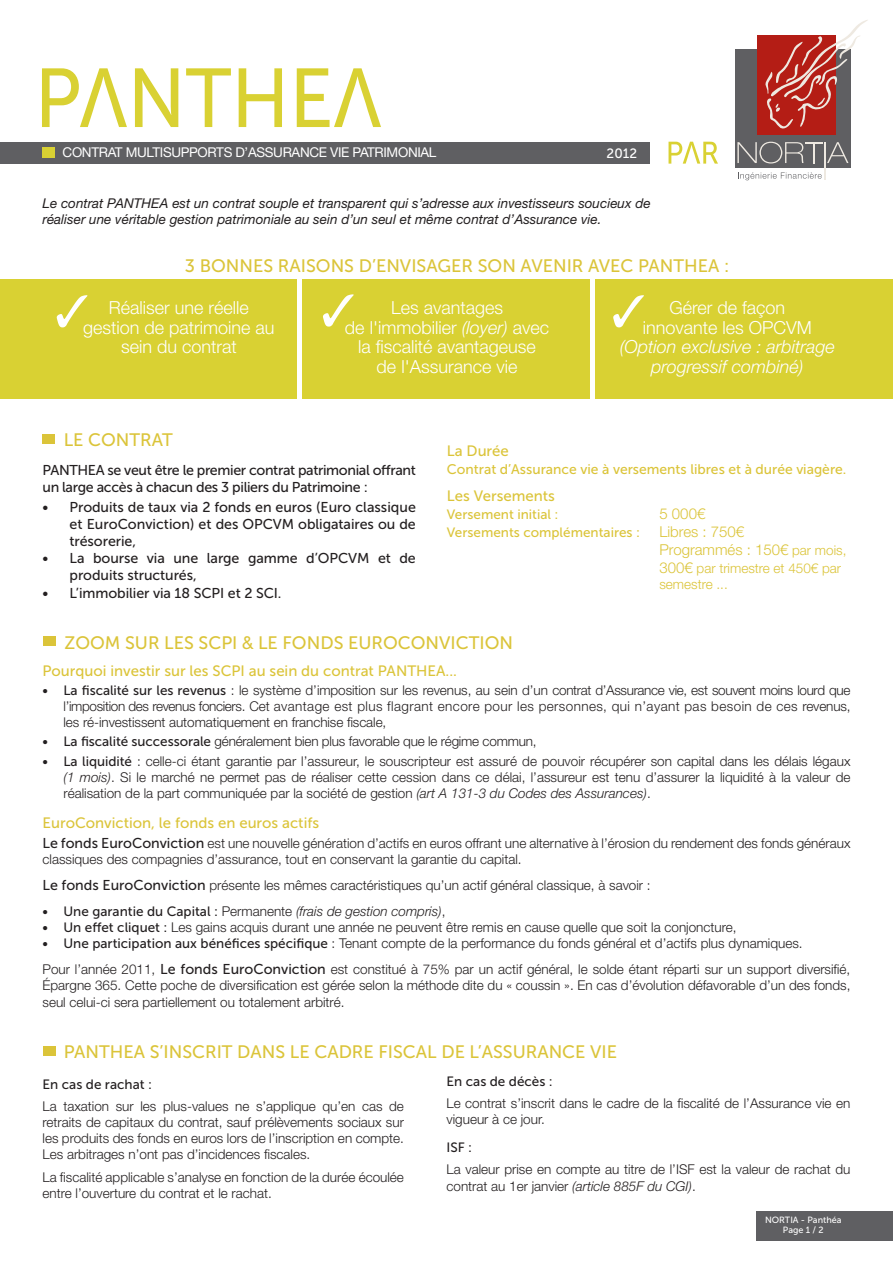
<style>
.page{position:relative;width:893px;height:1263px;background:#fff}
.page>*{position:absolute;margin:0;border:0;box-sizing:border-box;transform-origin:0 0}
.t1{font:300 18px/19.5px "Helvetica Neue";color:#fff;text-align:center}
.t2{font:18px "Museo Sans 500";color:#dbc439}
.t3{font:italic 300 18px/19.5px "Helvetica Neue";color:#fff;text-align:center}
.t4{font:15px "Museo Sans 500";color:#dbc439}
.t5{font:300 15px/18px "Helvetica Neue";color:#dbc439}
.t6{font:14.25px/17.1px "Museo Sans 500";letter-spacing:-.005em;color:#231f20;text-align:justify}
.t7{font:14.25px/17.1px "Museo Sans 500";letter-spacing:-.025em;color:#231f20}
.t8{font:13.8px "Museo Sans 500";color:#dbc439}
.t9{font:300 13.5px/16.2px "Helvetica Neue";color:#231f20}
.t10{font:italic 13.5px/16.2px "Helvetica Neue";color:#231f20}
.t11{font:italic 300 13.5px "Helvetica Neue";color:#231f20}
.t12{font:13.5px "Helvetica Neue";letter-spacing:-.025em;color:#fff}
.t13{font:13.5px "Museo Sans 500";color:#dbc439}
.t14{font:300 13.5px/16.2px "Helvetica Neue";color:#dbc439}
.t15{font:13.5px "Museo Sans 500";color:#231f20}
.t16{font:13.5px "Museo Sans 500";color:#fff}
.t17{font:9px/10.5px "Museo Sans 500";color:#fff;text-align:center}
.s1{font-style:italic}
.s2{font-size:13.5px}
.s3{font-size:15px}
.s4{font-family:"Helvetica Neue"}
.s5{font-family:"Museo Sans 500";font-weight:400}
.s6{font-family:"Museo Sans 500";font-weight:400;font-size:14.25px}
.s7{font-family:"Museo Sans 500";font-weight:400;font-style:normal}
.s8{font-style:normal}
</style>
<div class="page">
<div style="left:756px;top:1211px;width:137px;height:29px;background:#5f5f62"></div>
<svg style="left:42px;top:68px;width:85px;height:59px"></svg>
<svg style="left:135px;top:68px;width:43px;height:59px"></svg>
<svg style="left:186px;top:68px;width:45px;height:59px"></svg>
<svg style="left:239px;top:68px;width:43px;height:59px"></svg>
<svg style="left:297px;top:68px;width:84px;height:59px"></svg>
<div style="left:0;top:142px;width:650px;height:21px;background:#5f5f62"></div>
<div style="left:42px;top:147px;width:12px;height:11px;background:#d9d133"></div>
<div style="left:735px;top:49px;width:116px;height:118px;background:#5f5f62"></div>
<div style="left:758px;top:35px;width:78px;height:100px;background:#b41d15"></div>
<hr style="left:824px;top:142px;width:1px;height:37px;background:#eee9e1">
<svg style="left:737px;top:142px;width:111px;height:22px"></svg>
<svg style="left:765px;top:20px;width:103px;height:109px"></svg>
<svg style="left:738px;top:172px;width:84px;height:8px"></svg>
<svg style="left:668px;top:142px;width:50px;height:22px"></svg>
<div style="left:43px;top:1046px;width:13px;height:9px;background:#dbc439"></div>
<div style="left:43px;top:434px;width:12px;height:10px;background:#dbc439"></div>
<div style="left:43px;top:636px;width:13px;height:10px;background:#dbc439"></div>
<div style="left:0;top:280px;width:893px;height:119px;background:#d9d133"></div>
<svg style="left:323px;top:294px;width:31px;height:33px"></svg>
<div style="left:297px;top:280px;width:5px;height:119px;background:#fff"></div>
<div style="left:590px;top:280px;width:5px;height:119px;background:#fff"></div>
<svg style="left:57px;top:295px;width:30px;height:32px"></svg>
<svg style="left:613px;top:295px;width:31px;height:32px"></svg>
<p class="t12" style="left:63px;top:144px;width:375px">CONTRAT MULTISUPPORTS D’ASSURANCE VIE PATRIMONIAL</p>
<p class="t16" style="left:607px;top:146px;width:32px">2012</p>
<p class="t10" style="left:43px;top:195px;width:610px">Le contrat PanthEa est un contrat souple et transparent qui s’adresse aux investisseurs soucieux de réaliser une véritable gestion patrimoniale au sein d’un seul et même contrat d’Assurance vie.</p>
<h1 class="t2" style="left:185px;top:256px;width:41px">3 bonn</h1>
<h1 class="t2" style="left:253px;top:256px;width:311px">es raisons d’envisager SON avenir</h1>
<h1 class="t2" style="left:588px;top:256px;width:74px">avec Pant</h1>
<h1 class="t2" style="left:684px;top:256px;width:47px">hEa :</h1>
<h1 class="t1" style="left:83px;top:298px;width:193px">Réaliser une réelle gestion de patrimoine au sein du contrat</h1>
<h1 class="t1" style="left:345px;top:298px;width:206px">Les avantages<br>de l'immobilier <span class="s1">(loyer)</span> avec la fiscalité avantageuse<br>de l'Assurance vie</h1>
<h1 class="t1" style="left:643px;top:298px;width:171px">Gérer de façon innovante les OPCVM</h1>
<h1 class="t3" style="left:620px;top:337px;width:216px">(Option exclusive : arbitrage progressif combiné)</h1>
<h1 class="t2" style="left:64px;top:430px;width:51px">Le contrat</h1>
<p class="t6" style="left:43px;top:461px;width:19px">Pant</p>
<p class="t7" style="left:43px;top:461px;width:375px;text-indent:35px">hEa se veut être le premier contrat patrimonial offrant un large accès à chacun des 3 piliers du Patrimoine :</p>
<p class="t6" style="left:70px;top:499px;width:348px;text-indent:-27px">• Produits de taux via 2 fonds en euros (Euro classique et EuroConviction) et des OPCVM obligataires ou de trésorerie,</p>
<p class="t6" style="left:70px;top:550px;width:348px;text-indent:-27px">• La bourse via une large gamme d’OPCVM et de produits structurés,</p>
<p class="t6" style="left:43px;top:584px;width:240px">• L’immobilier via 18 SCPI et 2 SCI.</p>
<p class="t4" style="left:447px;top:443px;width:64px">La Durée</p>
<p class="t8" style="left:447px;top:462px;width:401px">Contrat d’Assurance vie à versements libres et à durée viagère.</p>
<p class="t4" style="left:447px;top:488px;width:110px">Les Versements</p>
<p class="t13" style="left:447px;top:507px;width:113px">Versement initial :</p>
<p class="t5" style="left:659px;top:504px;width:47px">5 000€</p>
<p class="t13" style="left:447px;top:525px;width:195px">Versements complémentaires :</p>
<p class="t5" style="left:659px;top:522px;width:188px">Libres : 750€<br>Programmés : 150€ <span class="s2">par mois,</span></p>
<p class="t14" style="left:659px;top:560px;width:183px"><span class="s3">300€</span> par trimestre et 450€ par semestre ...</p>
<h1 class="t2" style="left:65px;top:633px;width:27px">Zoom</h1>
<h1 class="t2" style="left:125px;top:633px;width:247px">sur les SCPI <span class="s4">&amp;</span> le fon ds euro</h1>
<h1 class="t2" style="left:398px;top:633px;width:83px">convi ction</h1>
<p class="t4" style="left:43px;top:662px;width:355px">Pourquoi investir sur les SCPI au sein du contrat Pant</p>
<p class="t4" style="left:416px;top:662px;width:42px">hEa...</p>
<p class="t9" style="left:64px;top:682px;width:788px;text-align:justify;text-indent:-21px"><span class="s5">• La fiscalité sur les revenus</span> : le système d’imposition sur les revenus, au sein d’un contrat d’Assurance vie, est souvent moins lourd que l’imposition des revenus fonciers. Cet avantage est plus flagrant encore pour les personnes, qui n’ayant pas besoin de ces revenus, les ré-investissent automatiquement en franchise fiscale,</p>
<p class="t9" style="left:43px;top:733px;width:496px"><span class="s5">• La fiscalité successorale</span> généralement bien plus favorable que le régime commun,</p>
<p class="t9" style="left:64px;top:752px;width:788px;text-align:justify;text-indent:-21px"><span class="s5">• La liquidité</span> : celle-ci étant garantie par l’assureur, le souscripteur est assuré de pouvoir récupérer son capital dans les délais légaux <span class="s1">(1 mois)</span>. Si le marché ne permet pas de réaliser cette cession dans ce délai, l’assureur est tenu d’assurer la liquidité à la valeur de réalisation de la part communiquée par la société de gestion <span class="s1">(art A 131-3 du Codes des Assurances)</span>.</p>
<p class="t4" style="left:43px;top:815px;width:278px">EuroConviction, le fonds en euros actifs</p>
<p class="t9" style="left:43px;top:835px;width:809px"><span class="s6">Le fonds EuroConviction</span> est une nouvelle génération d’actifs en euros offrant une alternative à l’érosion du rendement des fonds généraux classiques des compagnies d’assurance, tout en conservant la garantie du capital.</p>
<p class="t9" style="left:43px;top:877px;width:610px"><span class="s6">Le fonds EuroConviction</span> présente les mêmes caractéristiques qu’un actif général classique, à savoir :</p>
<p class="t11" style="left:43px;top:903px;width:405px"><span class="s7">• Une garantie du Capital :</span> <span class="s8">Permanente</span> (frais de gestion compris)<span class="s8">,</span></p>
<p class="t9" style="left:43px;top:919px;width:695px"><span class="s5">• Un effet cliquet :</span> Les gains acquis durant une année ne peuvent être remis en cause quelle que soit la conjoncture,</p>
<p class="t9" style="left:43px;top:930px;width:809px;line-height:26.1px"><span class="s5">• Une participation aux bénéfices spécifique</span> : Tenant compte de la performance du fonds général et d’actifs plus dynamiques.<br>Pour l’année 2011, <span class="s6">Le fonds EuroConviction</span> est constitué à 75% par un actif général, le solde étant réparti sur un support diversifié,</p>
<p class="t9" style="left:43px;top:977px;width:809px">Épargne 365. Cette poche de diversification est gérée selon la méthode dite du « coussin ». En cas d’évolution défavorable d’un des fonds, seul celui-ci sera partiellement ou totalement arbitré.</p>
<h1 class="t2" style="left:64px;top:1042px;width:59px">PANTHEa</h1>
<h1 class="t2" style="left:150px;top:1042px;width:66px">s’inscrit</h1>
<h1 class="t2" style="left:237px;top:1042px;width:289px">dan s le cadre fi scal de l’assuran</h1>
<h1 class="t2" style="left:562px;top:1042px;width:56px">ce vi e</h1>
<p class="t15" style="left:43px;top:1076px;width:111px">En cas de rachat :</p>
<p class="t9" style="left:43px;top:1097px;width:363px;text-align:justify">La taxation sur les plus-values ne s’applique qu’en cas de retraits de capitaux du contrat, sauf prélèvements sociaux sur les produits des fonds en euros lors de l’inscription en compte.<br>Les arbitrages n’ont pas d’incidences fiscales.</p>
<p class="t9" style="left:43px;top:1168px;width:363px">La fiscalité applicable s’analyse en fonction de la durée écoulée entre l’ouverture du contrat et le rachat.</p>
<p class="t15" style="left:446px;top:1073px;width:108px">En cas de décès :</p>
<p class="t9" style="left:446px;top:1094px;width:405px">Le contrat s’inscrit dans le cadre de la fiscalité de l’Assurance vie en vigueur à ce jour.</p>
<p class="t15" style="left:446px;top:1140px;width:27px">ISF :</p>
<p class="t9" style="left:446px;top:1161px;width:405px">La valeur prise en compte au titre de l’ISF est la valeur de rachat du contrat au 1er janvier <span class="s1">(article 885F du CGI)</span>.</p>
<p class="t17" style="left:765px;top:1214px;width:78px">NORTIA - Panthéa<br>Page 1 / 2</p>
</div>
